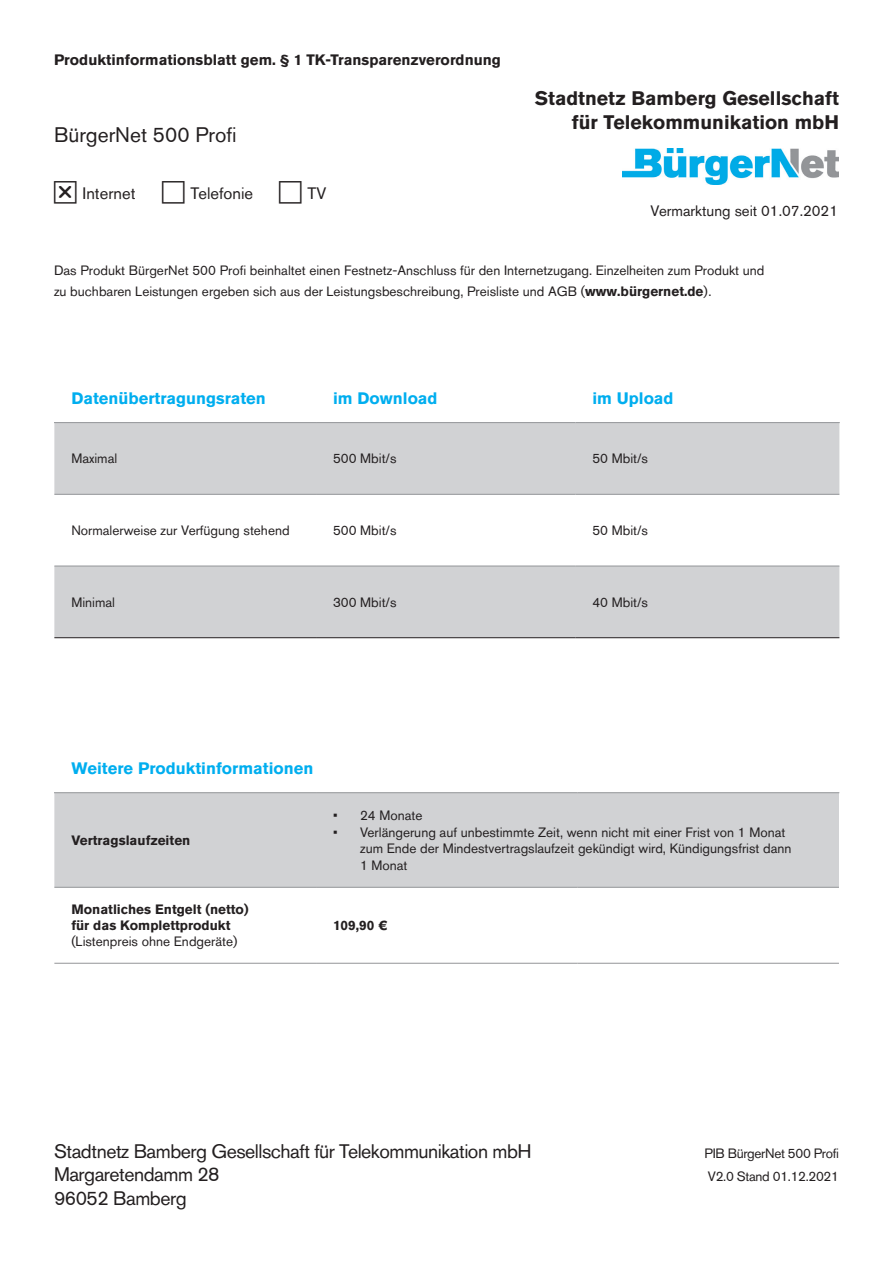
<style>
.page{position:relative;width:893px;height:1263px;background:#fff}
.page>*{position:absolute;margin:0;border:0;box-sizing:border-box;transform-origin:0 0}
.t1{font:21px "Akzidenz Grotesk BQ";color:#231f20}
.t2{font:19.5px "Akzidenz Grotesk BQ";letter-spacing:-.025em;color:#231f20}
.t3{font:700 19.5px/23.4px "Akzidenz Grotesk BQ";color:#231f20;text-align:right}
.t4{font:700 16.5px "Akzidenz Grotesk BQ";color:#00aeef}
.t5{font:16.5px "Akzidenz Grotesk BQ";color:#231f20}
.t6{font:700 15px "Akzidenz Grotesk BQ";color:#231f20}
.t7{font:15px "Akzidenz Grotesk BQ";color:#231f20}
.t8{font:13.5px/16.5px "Akzidenz Grotesk BQ";color:#231f20}
.t9{font:700 13.5px/16.2px "Akzidenz Grotesk BQ";color:#231f20}
.t10{font:13.5px "Akzidenz Grotesk BQ";letter-spacing:-.025em;color:#231f20}
.s1{font-weight:700}
.s2{font-weight:400}
</style>
<div class="page">
<svg style="left:54px;top:423px;width:785px;height:214px;fill:#d1d2d4"></svg>
<hr style="left:54px;top:637px;width:262px;height:1px;background:#231f20">
<hr style="left:316px;top:637px;width:259px;height:1px;background:#231f20">
<hr style="left:575px;top:637px;width:264px;height:1px;background:#231f20">
<hr style="left:54px;top:422px;width:262px;height:1px;background:#939598">
<hr style="left:316px;top:422px;width:259px;height:1px;background:#939598">
<hr style="left:575px;top:422px;width:265px;height:1px;background:#939598">
<hr style="left:54px;top:494px;width:262px;height:1px;background:#939598">
<hr style="left:316px;top:494px;width:259px;height:1px;background:#939598">
<hr style="left:575px;top:494px;width:264px;height:1px;background:#939598">
<hr style="left:54px;top:566px;width:262px;height:1px;background:#939598">
<hr style="left:316px;top:566px;width:259px;height:1px;background:#939598">
<hr style="left:575px;top:566px;width:264px;height:1px;background:#939598">
<div style="left:54px;top:793px;width:785px;height:94px;background:#d1d2d4"></div>
<hr style="left:54px;top:792px;width:262px;height:1px;background:#939598">
<hr style="left:316px;top:792px;width:262px;height:1px;background:#939598">
<hr style="left:578px;top:792px;width:261px;height:1px;background:#939598">
<hr style="left:54px;top:887px;width:262px;height:1px;background:#939598">
<hr style="left:316px;top:887px;width:262px;height:1px;background:#939598">
<hr style="left:578px;top:887px;width:261px;height:1px;background:#939598">
<hr style="left:54px;top:963px;width:262px;height:1px;background:#939598">
<hr style="left:316px;top:963px;width:262px;height:1px;background:#939598">
<hr style="left:578px;top:963px;width:261px;height:1px;background:#939598">
<img style="left:622px;top:149px;width:217px;height:36px">
<p class="t6" style="left:54px;top:51px;width:448px">Produktinformationsblatt gem. § 1 TK-Transparenzverordnung</p>
<p class="t1" style="left:54px;top:123px;width:184px">BürgerNet 500 Profi</p>
<p class="t5" style="left:83px;top:183px;width:54px">Internet</p>
<p class="t5" style="left:191px;top:183px;width:64px">Telefonie</p>
<p class="t5" style="left:308px;top:183px;width:20px">TV</p>
<p class="t3" style="left:535px;top:87px;width:306px">Stadtnetz Bamberg Gesellschaft für Telekommunikation mbH</p>
<p class="t7" style="left:651px;top:201px;width:189px">Vermarktung seit 01.07.2021</p>
<p class="t8" style="left:54px;top:260px;width:712px;line-height:21px">Das Produkt BürgerNet 500 Profi beinhaltet einen Festnetz-Anschluss für den Internetzugang. Einzelheiten zum Produkt und zu buchbaren Leistungen ergeben sich aus der Leistungsbeschreibung, Preisliste und AGB (<span class="s1">www.bürgernet.de</span>).</p>
<p class="t4" style="left:71px;top:389px;width:196px">Datenübertragungsraten</p>
<p class="t4" style="left:333px;top:389px;width:106px">im Download</p>
<p class="t4" style="left:592px;top:389px;width:83px">im Upload</p>
<p class="t8" style="left:71px;top:450px;width:47px">Maximal</p>
<p class="t8" style="left:333px;top:450px;width:65px">500 Mbit/s</p>
<p class="t8" style="left:592px;top:450px;width:57px">50 Mbit/s</p>
<p class="t8" style="left:71px;top:522px;width:220px">Normalerweise zur Verfügung stehend</p>
<p class="t8" style="left:333px;top:522px;width:65px">500 Mbit/s</p>
<p class="t8" style="left:592px;top:522px;width:57px">50 Mbit/s</p>
<p class="t8" style="left:71px;top:594px;width:45px">Minimal</p>
<p class="t8" style="left:333px;top:594px;width:65px">300 Mbit/s</p>
<p class="t8" style="left:592px;top:594px;width:57px">40 Mbit/s</p>
<p class="t4" style="left:71px;top:759px;width:243px">Weitere Produktinformationen</p>
<p class="t9" style="left:71px;top:832px;width:120px">Vertragslaufzeiten</p>
<p class="t9" style="left:71px;top:901px;width:179px">Monatliches Entgelt (netto) für das Komplettprodukt <span class="s2">(Listenpreis ohne Endgeräte)</span></p>
<p class="t8" style="left:333px;top:807px;width:91px">• 24 Monate</p>
<p class="t8" style="left:360px;top:823px;width:433px;text-indent:-27px">• Verlängerung auf unbestimmte Zeit, wenn nicht mit einer Frist von 1 -Monat zum Ende der Mindestvertragslaufzeit gekündigt wird, Kündigungsfrist dann<br>1 Monat</p>
<p class="t9" style="left:333px;top:917px;width:56px">109,90 €</p>
<p class="t2" style="left:54px;top:1139px;width:479px">Stadtnetz Bamberg Gesellschaft für Telekommunikation mbH</p>
<p class="t10" style="left:705px;top:1145px;width:136px">PIB BürgerNet 500 Profi</p>
<p class="t2" style="left:54px;top:1163px;width:167px">Margaretendamm 28</p>
<p class="t10" style="left:708px;top:1168px;width:133px">V2.0 Stand 01.12.2021</p>
<p class="t2" style="left:54px;top:1186px;width:134px">96052 Bamberg</p>
</div>
